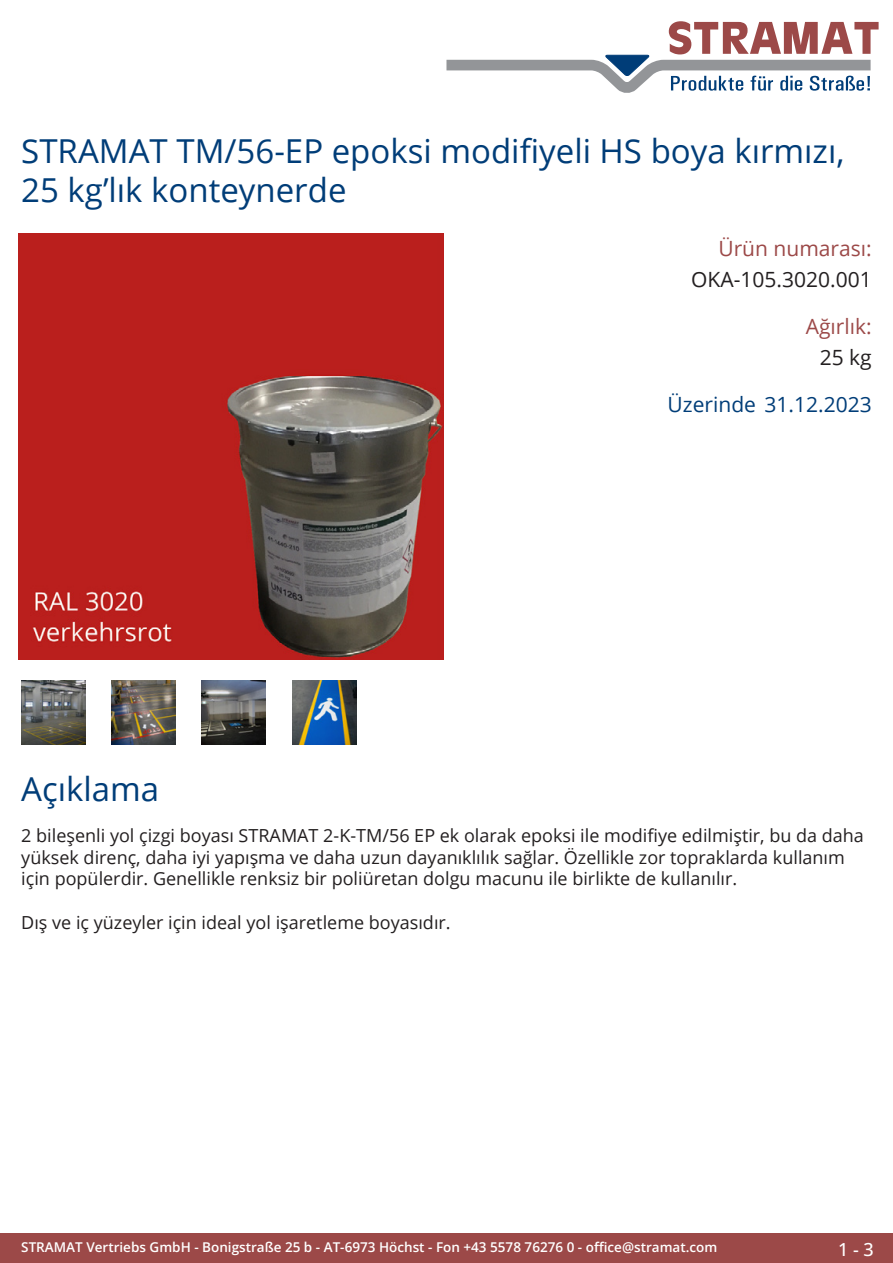
<style>
.page{position:relative;width:893px;height:1263px;background:#fff}
.page>*{position:absolute;margin:0;border:0;box-sizing:border-box;transform-origin:0 0}
.Produkttitel{font:33px/39.6px "Open Sans";color:#003d78}
.TechDaten_Überschrif{font:21px "Open Sans";color:#9c4948}
.TechDaten_Inhalt{font:21px "Open Sans";color:#231f20}
.Erstellungsdatum{font:21px "Open Sans";color:#003d78}
.Beschreibung_Text{font:18px/21.6px "Open Sans";color:#231f20}
.t1{font:500 18px "Open Sans";color:#fff}
.t2{font:600 13.5px "Open Sans";color:#fff}
</style>
<div class="page">
<div style="left:0;top:1233px;width:893px;height:30px;background:#9c4948"></div>
<svg style="left:446px;top:21px;width:433px;height:72px"></svg>
<img style="left:18px;top:234px;width:425px;height:425px">
<img style="left:21px;top:680px;width:64px;height:64px">
<img style="left:112px;top:680px;width:63px;height:64px">
<img style="left:202px;top:680px;width:64px;height:64px">
<img style="left:292px;top:680px;width:64px;height:64px">
<p class="Produkttitel" style="left:21px;top:130px;width:825px">STRAMAT TM/56-EP epoksi modifiyeli HS boya kırmızı,<br>25 kg’lık konteynerde</p>
<p class="TechDaten_Überschrif" style="left:718px;top:234px;width:155px">Ürün numarası:</p>
<p class="TechDaten_Inhalt" style="left:691px;top:265px;width:182px">OKA-105.3020.001</p>
<p class="TechDaten_Überschrif" style="left:806px;top:312px;width:67px">Ağırlık:</p>
<p class="TechDaten_Inhalt" style="left:820px;top:343px;width:54px">25 kg</p>
<p class="Erstellungsdatum" style="left:668px;top:390px;width:206px">Üzerinde 31.12.2023</p>
<p class="Produkttitel" style="left:21px;top:768px;width:140px">Açıklama</p>
<p class="Beschreibung_Text" style="left:21px;top:824px;width:844px">2 bileşenli yol çizgi boyası STRAMAT 2-K-TM/56 EP ek olarak epoksi ile modifiye edilmiştir, bu da daha yüksek direnç, daha iyi yapışma ve daha uzun dayanıklılık sağlar. Özellikle zor topraklarda kullanım için popülerdir. Genellikle renksiz bir poliüretan dolgu macunu ile birlikte de kullanılır.</p>
<p class="Beschreibung_Text" style="left:21px;top:911px;width:431px">Dış ve iç yüzeyler için ideal yol işaretleme boyasıdır.</p>
<p class="t2" style="left:21px;top:1238px;width:698px">STRAMAT Vertriebs GmbH - Bonigstraße 25 b - AT-6973 Höchst - Fon +43 5578 76276 0 - office@stramat.com</p>
<p class="t1" style="left:838px;top:1237px;width:37px">1 - 3</p>
</div>
